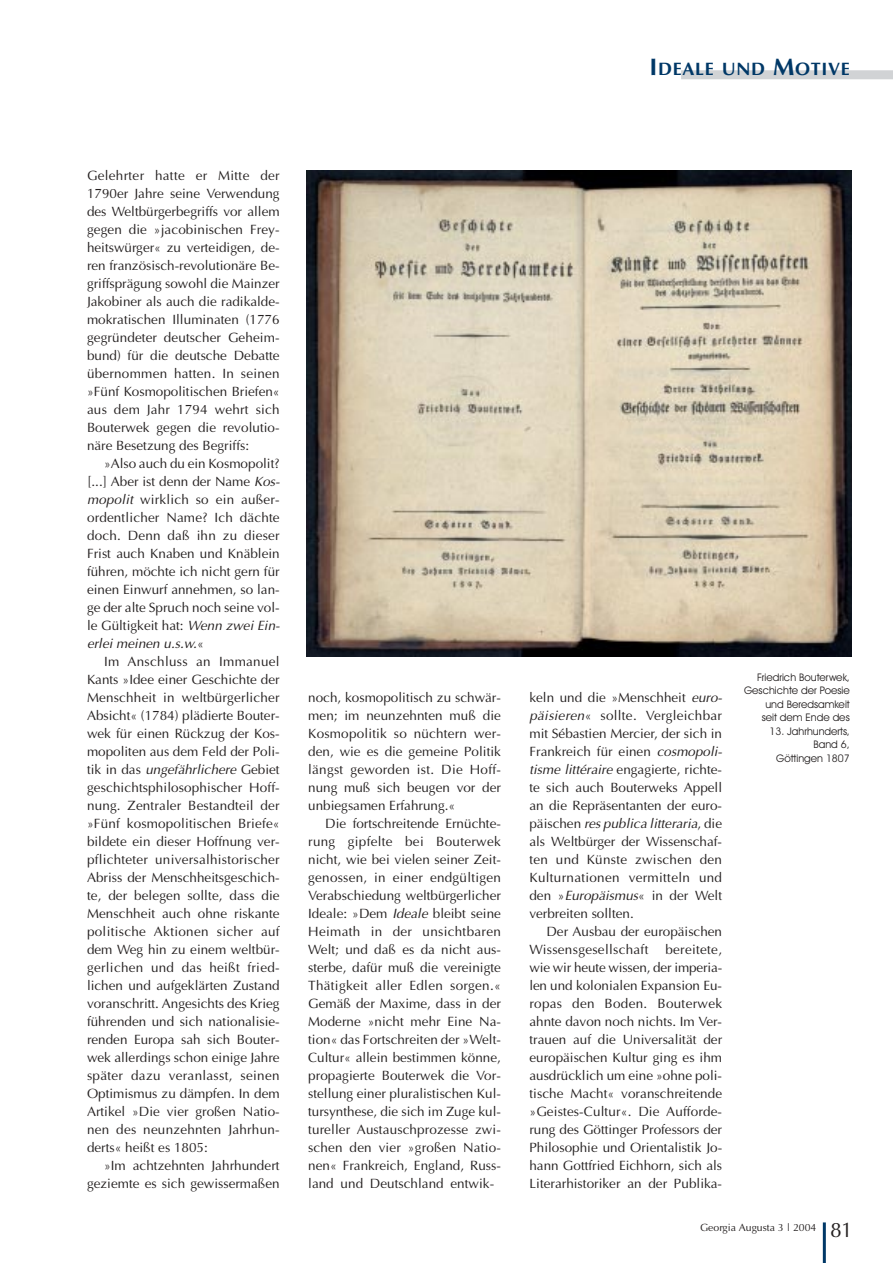
<style>
.page{position:relative;width:893px;height:1263px;background:#fff}
.page>*{position:absolute;margin:0;border:0;box-sizing:border-box;transform-origin:0 0}
.t1{font:700 18px "Optima";letter-spacing:.035em;color:#003867}
.t2{font:13.5px/18px "Optima";color:#231f1f;text-align:justify}
.t3{font:10.5px/13.5px "Avant Garde IT Cby BT";color:#231f1f;text-align:right}
.t4{font:10.5px "Optima";color:#231f1f}
.s1{font-size:24px}
.s2{font-style:italic}
.s3{font-size:21px}
</style>
<div class="page">
<hr style="left:822px;top:1222px;width:3px;height:41px;background:#003867">
<div style="left:681px;top:70px;width:211px;height:9px;background:#d1d3d5"></div>
<img style="left:307px;top:170px;width:544px;height:486px">
<h1 class="t1" style="left:649px;top:61px;width:202px"><span class="s1">I</span>DEALE UND <span class="s1">M</span>OTIVE</h1>
<p class="t2" style="left:87px;top:168px;width:194px">Gelehrter hatte er Mitte der 1790er Jahre seine Verwendung des Weltbürgerbegriffs vor allem gegen die »jacobinischen Frey&shy;heitswürger« zu verteidigen, de&shy;ren französisch-revolutionäre Be&shy;griffsprägung sowohl die Mainzer Jakobiner als auch die radikalde&shy;mokratischen Illuminaten (1776 gegründeter deutscher Geheim&shy;bund) für die deutsche Debatte übernommen hatten. In seinen »Fünf Kosmopolitischen Briefen« aus dem Jahr 1794 wehrt sich Bouterwek gegen die revolutio&shy;näre Besetzung des Begriffs:</p>
<p class="t2" style="left:87px;top:456px;width:194px;text-indent:17px">»Also auch du ein Kosmopolit? [...] Aber ist denn der Name <span class="s2">Kos&shy;mopolit</span> wirklich so ein außer&shy;ordentlicher Name? Ich dächte doch. Denn daß ihn zu dieser Frist auch Knaben und Knäblein führen, möchte ich nicht gern für einen Einwurf annehmen, so lan&shy;ge der alte Spruch noch seine vol&shy;le Gültigkeit hat: <span class="s2">Wenn zwei Ein&shy;erlei meinen u.s.w.</span>«</p>
<p class="t2" style="left:87px;top:654px;width:194px;text-indent:17px">Im Anschluss an Immanuel Kants »Idee einer Geschichte der Menschheit in weltbürgerlicher Absicht« (1784) plädierte Bouter&shy;wek für einen Rückzug der Kos&shy;mopoliten aus dem Feld der Poli&shy;tik in das <span class="s2">ungefährlichere</span> Gebiet geschichtsphilosophischer Hoff&shy;nung. Zentraler Bestandteil der »Fünf kosmopolitischen Briefe« bildete ein dieser Hoffnung ver&shy;pflichteter universalhistorischer Abriss der Menschheitsgeschich&shy;te, der belegen sollte, dass die Menschheit auch ohne riskante politische Aktionen sicher auf dem Weg hin zu einem weltbür&shy;gerlichen und das heißt fried&shy;lichen und aufgeklärten Zustand voranschritt. Angesichts des Krieg führenden und sich nationalisie&shy;renden Europa sah sich Bouter&shy;wek allerdings schon einige Jahre später dazu veranlasst, seinen Optimismus zu dämpfen. In dem Artikel »Die vier großen Natio&shy;nen des neunzehnten Jahrhun&shy;derts« heißt es 1805:</p>
<p class="t2" style="left:87px;top:1158px;width:194px;text-align:right">»Im achtzehnten Jahrhundert geziemte es sich gewissermaßen</p>
<p class="t2" style="left:308px;top:690px;width:194px">noch, kosmopolitisch zu schwär&shy;men; im neunzehnten muß die Kosmopolitik so nüchtern wer&shy;den, wie es die gemeine Politik längst geworden ist. Die Hoff&shy;nung muß sich beugen vor der unbiegsamen Erfahrung.«</p>
<p class="t2" style="left:308px;top:816px;width:194px;text-indent:17px">Die fortschreitende Ernüchte&shy;rung gipfelte bei Bouterwek nicht, wie bei vielen seiner Zeit&shy;genossen, in einer endgültigen Verabschiedung weltbürgerlicher Ideale: »Dem <span class="s2">Ideale</span> bleibt seine Heimath in der unsichtbaren Welt; und daß es da nicht aus&shy;sterbe, dafür muß die vereinigte Thätigkeit aller Edlen sorgen.« Gemäß der Maxime, dass in der Moderne »nicht mehr Eine Na&shy;tion« das Fortschreiten der »Welt-Cultur« allein bestimmen könne, propagierte Bouterwek die Vor&shy;stellung einer pluralistischen Kul&shy;tursynthese, die sich im Zuge kul&shy;tureller Austauschprozesse zwi&shy;schen den vier »großen Natio&shy;nen« Frankreich, England, Russ&shy;land und Deutschland entwik-</p>
<p class="t2" style="left:529px;top:690px;width:194px">keln und die »Menschheit <span class="s2">euro&shy;päisieren</span>« sollte. Vergleichbar mit Sébastien Mercier, der sich in Frankreich für einen <span class="s2">cosmopoli&shy;tisme littéraire</span> engagierte, richte&shy;te sich auch Bouterweks Appell an die Repräsentanten der euro&shy;päischen <span class="s2">res publica litteraria</span>, die als Weltbürger der Wissenschaf&shy;ten und Künste zwischen den Kulturnationen vermitteln und den »<span class="s2">Europäismus</span>« in der Welt verbreiten sollten.</p>
<p class="t2" style="left:529px;top:924px;width:194px;text-indent:17px">Der Ausbau der europäischen<br>Wissensgesellschaft</p>
<p class="t2" style="left:529px;top:942px;width:194px;text-indent:136px">bereitete, wie wir heute wissen, der imperia&shy;len und kolonialen Expansion Eu&shy;ropas den Boden. Bouterwek ahnte davon noch nichts. Im Ver&shy;trauen auf die Universalität der europäischen Kultur ging es ihm ausdrücklich um eine »ohne poli&shy;tische Macht« voranschreitende »Geistes-Cultur«. Die Aufforde&shy;rung des Göttinger Professors der Philosophie und Orientalistik Jo&shy;hann Gottfried Eichhorn, sich als Literarhistoriker an der Publika-</p>
<p class="t3" style="left:744px;top:672px;width:107px">Friedrich Bouterwek,<br>Geschichte der Poesie und Beredsamkeit<br>seit dem Ende des</p>
<p class="t3" style="left:769px;top:726px;width:82px">13. Jahrhunderts,<br>Band 6,<br>Göttingen 1807</p>
<p class="t4" style="left:700px;top:1223px;width:154px">Georgia Augusta 3 | 2004 <span class="s3">81</span></p>
</div>
